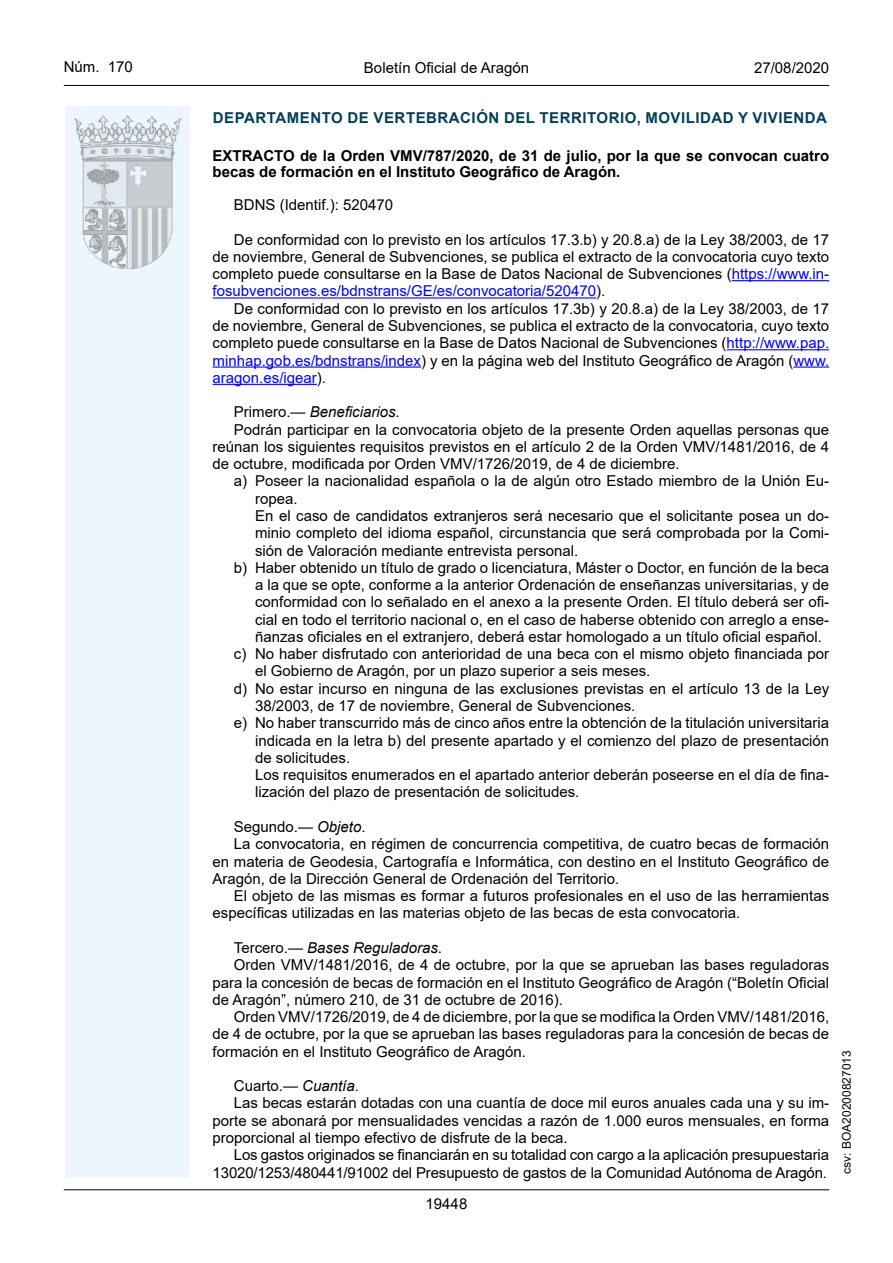
<style>
.page{position:relative;width:893px;height:1263px;background:#fff}
.page>*{position:absolute;margin:0;border:0;box-sizing:border-box;transform-origin:0 0}
.inicio_de_parrafo{font:15px/17.2px "Arial";color:#000;text-align:justify}
.Sangrado_01{font:15px/17.2px "Arial";color:#000}
.Titulo_text{font:15px/16.5px "Arial Bold MT2";color:#000}
.emisor_text{font:15px "Arial Bold MT2";letter-spacing:.035em;color:#003f58}
.inicio_de_parrafo-2{font:italic 15px "Arial";color:#000}
.t1{font:15px "Arial MT2";color:#000}
.t2{font:12px "Arial MT2";color:#000}
.s1{font-family:"Arial";font-weight:700}
.s2{color:#0000fa}
.s3{font-style:normal}
.s4{font-family:"Arial MT2";font-style:normal}
.s5{font-style:italic}
.s6{font-family:"Arial MT2"}
</style>
<div class="page">
<hr style="left:64px;top:1189px;width:765px;height:1px;background:#000">
<hr style="left:64px;top:85px;width:765px;height:1px;background:#000">
<div style="left:65px;top:106px;width:125px;height:1072px;background:#edf6fe"></div>
<img style="left:75px;top:115px;width:106px;height:153px">
<hr style="left:732px;top:280px;width:97px;height:1px;background:#0000fa">
<hr style="left:213px;top:297px;width:383px;height:1px;background:#0000fa">
<hr style="left:727px;top:349px;width:102px;height:1px;background:#0000fa">
<hr style="left:213px;top:366px;width:208px;height:2px;background:#0000fa">
<hr style="left:793px;top:366px;width:36px;height:2px;background:#0000fa">
<hr style="left:213px;top:384px;width:104px;height:1px;background:#0000fa">
<p class="t1" style="left:64px;top:57px;width:71px">Núm. 170</p>
<p class="Sangrado_01" style="left:364px;top:59px;width:167px">Boletín Oficial de Aragón</p>
<p class="t1" style="left:754px;top:57px;width:77px">27/08/2020</p>
<h4 class="emisor_text" style="left:213px;top:107px;width:616px">DEPARTAMENTO DE VERTEBRACIÓN DEL TERRITORIO, MOVILIDAD Y VIVIENDA</h4>
<h5 class="Titulo_text" style="left:213px;top:147px;width:618px">EXTRACTO de la Orden VMV/787/2020, de 31 de julio, por la que se convocan cuatro <span class="s1">becas de formación en el Instituto Geográfico de Aragón.</span></h5>
<p class="inicio_de_parrafo" style="left:234px;top:196px;width:161px">BDNS (Identif.): 520470</p>
<p class="inicio_de_parrafo" style="left:213px;top:231px;width:618px;text-indent:21px">De conformidad con lo previsto en los artículos 17.3.b) y 20.8.a) de la Ley 38/2003, de 17 de noviembre, General de Subvenciones, se publica el extracto de la convocatoria cuyo texto completo puede consultarse en la Base de Datos Nacional de Subvenciones (<span class="s2">https://www.in&shy;fosubvenciones.es/bdnstrans/GE/es/convocatoria/520470</span>).</p>
<p class="inicio_de_parrafo" style="left:213px;top:300px;width:618px;text-indent:21px">De conformidad con lo previsto en los artículos 17.3b) y 20.8.a) de la Ley 38/2003, de 17 de noviembre, General de Subvenciones, se publica el extracto de la convocatoria, cuyo texto completo puede consultarse en la Base de Datos Nacional de Subvenciones (<span class="s2">http://www.pap. minhap.gob.es/bdnstrans/index</span>) y en la página web del Instituto Geográfico de Aragón (<span class="s2">www. aragon.es/igear</span>).</p>
<p class="inicio_de_parrafo-2" style="left:234px;top:402px;width:167px"><span class="s3">Primero.—</span> Beneficiarios<span class="s4">.</span></p>
<p class="inicio_de_parrafo" style="left:213px;top:421px;width:618px;text-indent:21px">Podrán participar en la convocatoria objeto de la presente Orden aquellas personas que reúnan los siguientes requisitos previstos en el artículo 2 de la Orden VMV/1481/2016, de 4 de octubre, modificada por Orden VMV/1726/2019, de 4 de diciembre.</p>
<p class="Sangrado_01" style="left:255px;top:472px;width:576px;text-indent:-21px">a) Poseer la nacionalidad española o la de algún otro Estado miembro de la Unión Eu&shy;ropea.</p>
<p class="Sangrado_01" style="left:255px;top:507px;width:576px;text-align:justify">En el caso de candidatos extranjeros será necesario que el solicitante posea un do&shy;minio completo del idioma español, circunstancia que será comprobada por la Comi&shy;sión de Valoración mediante entrevista personal.</p>
<p class="Sangrado_01" style="left:255px;top:559px;width:576px;text-align:justify;text-indent:-21px">b) Haber obtenido un título de grado o licenciatura, Máster o Doctor, en función de la beca a la que se opte, conforme a la anterior Ordenación de enseñanzas universitarias, y de conformidad con lo señalado en el anexo a la presente Orden. El título deberá ser ofi&shy;cial en todo el territorio nacional o, en el caso de haberse obtenido con arreglo a ense&shy;ñanzas oficiales en el extranjero, deberá estar homologado a un título oficial español.</p>
<p class="Sangrado_01" style="left:255px;top:645px;width:575px;text-indent:-21px">c) No haber disfrutado con anterioridad de una beca con el mismo objeto financiada por el Gobierno de Aragón, por un plazo superior a seis meses.</p>
<p class="Sangrado_01" style="left:255px;top:680px;width:575px;text-indent:-21px">d) No estar incurso en ninguna de las exclusiones previstas en el artículo 13 de la Ley<br>38/2003, de 17 de noviembre, General de Subvenciones.</p>
<p class="Sangrado_01" style="left:255px;top:714px;width:575px;text-align:justify;text-indent:-21px">e) No haber transcurrido más de cinco años entre la obtención de la titulación universitaria indicada en la letra b) del presente apartado y el comienzo del plazo de presentación de solicitudes.</p>
<p class="Sangrado_01" style="left:255px;top:766px;width:576px">Los requisitos enumerados en el apartado anterior deberán poseerse en el día de fina&shy;lización del plazo de presentación de solicitudes.</p>
<p class="inicio_de_parrafo" style="left:234px;top:818px;width:133px">Segundo.— <span class="s5">Objeto</span><span class="s6">.</span></p>
<p class="inicio_de_parrafo" style="left:213px;top:835px;width:618px;text-indent:21px">La convocatoria, en régimen de concurrencia competitiva, de cuatro becas de formación en materia de Geodesia, Cartografía e Informática, con destino en el Instituto Geográfico de Aragón, de la Dirección General de Ordenación del Territorio.</p>
<p class="inicio_de_parrafo" style="left:213px;top:887px;width:618px;text-indent:21px">El objeto de las mismas es formar a futuros profesionales en el uso de las herramientas específicas utilizadas en las materias objeto de las becas de esta convocatoria.</p>
<p class="inicio_de_parrafo-2" style="left:234px;top:938px;width:210px"><span class="s3">Tercero.—</span> Bases Reguladoras.</p>
<p class="inicio_de_parrafo" style="left:213px;top:956px;width:618px;text-indent:21px">Orden VMV/1481/2016, de 4 de octubre, por la que se aprueban las bases reguladoras para la concesión de becas de formación en el Instituto Geográfico de Aragón (“Boletín Oficial de Aragón”, número 210, de 31 de octubre de 2016).</p>
<p class="inicio_de_parrafo" style="left:213px;top:1008px;width:618px;text-indent:21px">Orden VMV/1726/2019, de 4 de diciembre, por la que se modifica la Orden VMV/1481/2016, de 4 de octubre, por la que se aprueban las bases reguladoras para la concesión de becas de formación en el Instituto Geográfico de Aragón.</p>
<p class="inicio_de_parrafo" style="left:234px;top:1077px;width:127px">Cuarto.— <span class="s5">Cuantía</span><span class="s6">.</span></p>
<p class="inicio_de_parrafo" style="left:213px;top:1094px;width:618px;text-indent:21px">Las becas estarán dotadas con una cuantía de doce mil euros anuales cada una y su im&shy;porte se abonará por mensualidades vencidas a razón de 1.000 euros mensuales, en forma proporcional al tiempo efectivo de disfrute de la beca.</p>
<p class="inicio_de_parrafo" style="left:213px;top:1146px;width:618px;text-align:right">Los gastos originados se financiarán en su totalidad con cargo a la aplicación presupuestaria<br>13020/1253/480441/91002 del Presupuesto de gastos de la Comunidad Autónoma de Aragón.</p>
<p class="t1" style="left:426px;top:1193px;width:43px">19448</p>
<p class="t2" style="left:838px;top:1174px;width:125px;rotate:-90deg">csv: BOA20200827013</p>
</div>
